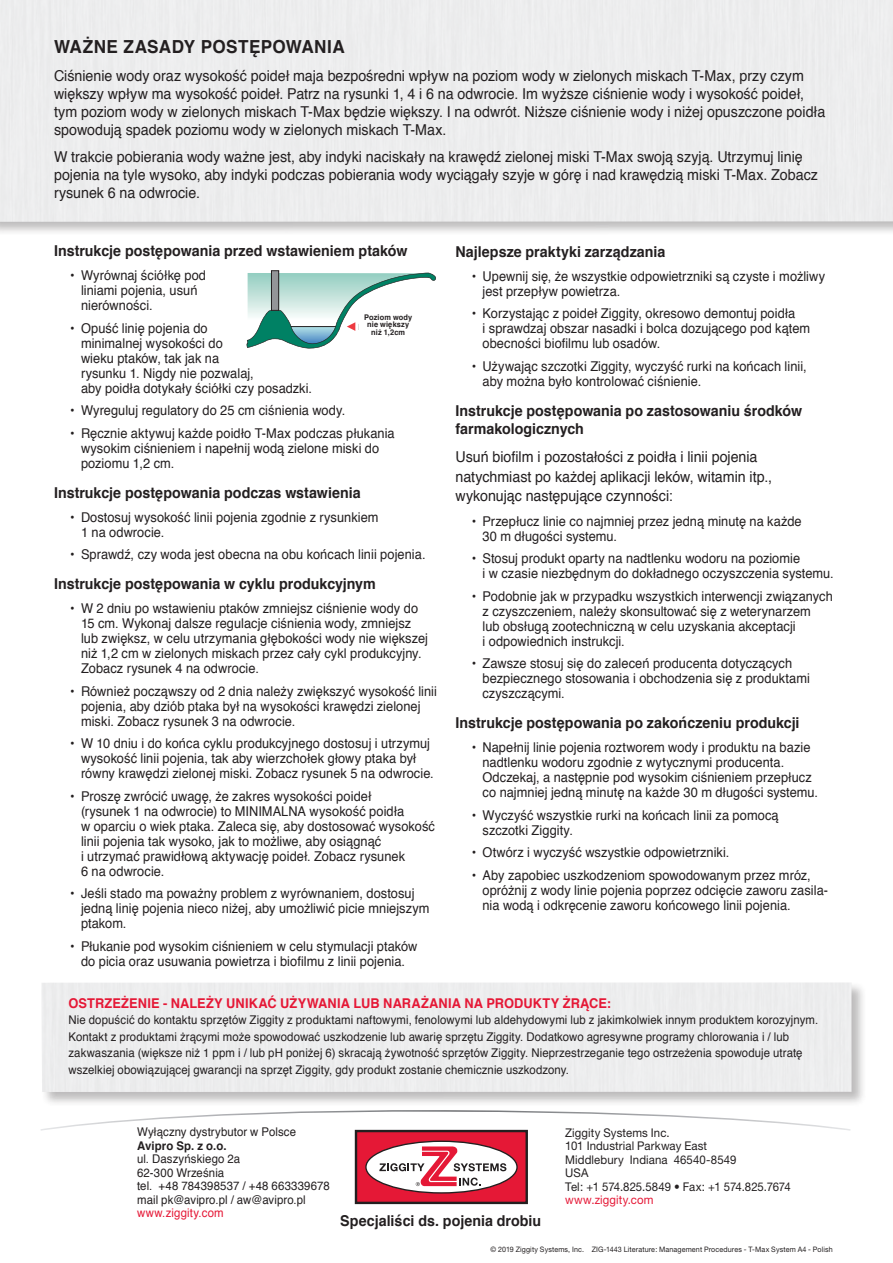
<style>
.page{position:relative;width:893px;height:1263px;background:#fff}
.page>*{position:absolute;margin:0;border:0;box-sizing:border-box;transform-origin:0 0}
.t1{font:700 18px "Helvetica";letter-spacing:.025em;color:#231f20;scale:.95 1}
.t2{font:15px/18px "Helvetica";color:#231f20;scale:.95 1}
.t3{font:700 15px/18px "Helvetica";color:#231f20;scale:.95 1}
.t4{font:13.5px/15px "Helvetica";letter-spacing:.005em;color:#231f20;scale:.95 1}
.t5{font:700 13.5px "Helvetica";letter-spacing:.01em;color:#e51836;scale:.95 1}
.t6{font:12px/13.5px "Helvetica";letter-spacing:.005em;color:#231f20;scale:.95 1}
.t7{font:12px/13.5px "Helvetica Neue";letter-spacing:.01em;color:#231f20;scale:.95 1}
.t8{font:12px "Helvetica Neue";letter-spacing:.01em;color:#e51836;scale:.95 1}
.t9{font:12px "Helvetica";letter-spacing:.015em;color:#e51836;scale:.95 1}
.t10{font:700 12px "Helvetica";letter-spacing:.005em;color:#231f20;scale:.95 1}
.t11{font:condensed 11.4px/11.4px "Helvetica Neue";letter-spacing:-.02em;color:#231f20;text-align:center}
.t12{font:700 7.8px/7.2px "Helvetica";letter-spacing:.02em;color:#231f20;text-align:center;scale:.95 1}
.t13{font:7.5px "Helvetica Neue";letter-spacing:.015em;color:#231f20;scale:.95 1}
</style>
<div class="page">
<div style="left:40px;top:981px;width:827px;height:126px;background:#231f20;opacity:.75"></div>
<div style="left:41px;top:982px;width:810px;height:110px;background:#ededee"></div>
<div style="left:0;top:0;width:893px;height:237px;background:#231f20;opacity:.75"></div>
<div style="left:0;top:0;width:893px;height:222px;background:#ededee"></div>
<div style="left:271px;top:271px;width:8px;height:39px;background:#939598"></div>
<div style="left:271px;top:270px;width:8px;height:41px;border:1px solid #231f20"></div>
<svg style="left:246px;top:273px;width:190px;height:76px"></svg>
<svg style="left:41px;top:1110px;width:810px;height:21px"></svg>
<div style="left:356px;top:1131px;width:171px;height:72px;background:#e51836"></div>
<div style="left:355px;top:1130px;width:173px;height:74px;border:2px solid #231f20"></div>
<svg style="left:366px;top:1141px;width:151px;height:52px"></svg>
<div style="left:365px;top:1140px;width:153px;height:53px;border:1px solid #231f20;border-radius:50%"></div>
<svg style="left:379px;top:1146px;width:127px;height:40px"></svg>
<h1 class="t1" style="left:54px;top:32px;width:308px">WAŻNE ZASADY POSTĘPOWANIA</h1>
<p class="t2" style="left:54px;top:67px;width:813px">Ciśnienie wody oraz wysokość poideł maja bezpośredni wpływ na poziom wody w zielonych miskach T-Max, przy czym większy wpływ ma wysokość poideł. Patrz na rysunki 1, 4 i 6 na odwrocie. Im wyższe ciśnienie wody i wysokość poideł, tym poziom wody w zielonych miskach T-Max będzie większy. I na odwrót. Niższe ciśnienie wody i niżej opuszczone poidła spowodują spadek poziomu wody w zielonych miskach T-Max.</p>
<p class="t2" style="left:54px;top:148px;width:806px">W trakcie pobierania wody ważne jest, aby indyki naciskały na krawędź zielonej miski T-Max swoją szyją. Utrzymuj linię pojenia na tyle wysoko, aby indyki podczas pobierania wody wyciągały szyje w górę i nad krawędzią miski T-Max. Zobacz rysunek 6 na odwrocie.</p>
<p class="t3" style="left:54px;top:242px;width:374px">Instrukcje postępowania przed wstawieniem ptaków</p>
<p class="t4" style="left:81px;top:268px;width:133px;text-indent:-11px">• Wyrównaj ściółkę pod liniami pojenia, usuń nierówności.</p>
<p class="t4" style="left:81px;top:321px;width:245px;text-indent:-11px">• Opuść linię pojenia do<br>minimalnej wysokości do<br>wieku ptaków, tak jak na<br>rysunku 1. Nigdy nie pozwalaj,<br>aby poidła dotykały ściółki czy posadzki.</p>
<p class="t4" style="left:70px;top:403px;width:291px">• Wyreguluj regulatory do 25 cm ciśnienia wody.</p>
<p class="t4" style="left:81px;top:426px;width:332px;text-indent:-11px">• Ręcznie aktywuj każde poidło T-Max podczas płukania wysokim ciśnieniem i napełnij wodą zielone miski do poziomu 1,2 cm.</p>
<p class="t3" style="left:54px;top:483px;width:324px">Instrukcje postępowania podczas wstawienia</p>
<p class="t4" style="left:81px;top:510px;width:315px;text-indent:-11px">• Dostosuj wysokość linii pojenia zgodnie z rysunkiem<br>1 na odwrocie.</p>
<p class="t4" style="left:70px;top:547px;width:376px">• Sprawdź, czy woda jest obecna na obu końcach linii pojenia.</p>
<p class="t3" style="left:54px;top:575px;width:340px">Instrukcje postępowania w cyklu produkcyjnym</p>
<p class="t4" style="left:81px;top:601px;width:367px;text-indent:-11px">• W 2 dniu po wstawieniu ptaków zmniejsz ciśnienie wody do 15 cm. Wykonaj dalsze regulacje ciśnienia wody, zmniejsz lub zwiększ, w celu utrzymania głębokości wody nie większej niż 1,2 cm w zielonych miskach przez cały cykl produkcyjny.<br>Zobacz rysunek 4 na odwrocie.</p>
<p class="t4" style="left:81px;top:684px;width:376px;text-indent:-11px">• Również począwszy od 2 dnia należy zwiększyć wysokość linii pojenia, aby dziób ptaka był na wysokości krawędzi zielonej miski. Zobacz rysunek 3 na odwrocie.</p>
<p class="t4" style="left:81px;top:736px;width:373px;text-indent:-11px">• W 10 dniu i do końca cyklu produkcyjnego dostosuj i utrzymuj wysokość linii pojenia, tak aby wierzchołek głowy ptaka był równy krawędzi zielonej miski. Zobacz rysunek 5 na odwrocie.</p>
<p class="t4" style="left:81px;top:789px;width:374px;text-indent:-11px">• Proszę zwrócić uwagę, że zakres wysokości poideł<br>(rysunek 1 na odwrocie) to MINIMALNA wysokość poidła<br>w oparciu o wiek ptaka. Zaleca się, aby dostosować wysokość linii pojenia tak wysoko, jak to możliwe, aby osiągnąć<br>i utrzymać prawidłową aktywację poideł. Zobacz rysunek<br>6 na odwrocie.</p>
<p class="t4" style="left:81px;top:886px;width:368px;text-indent:-11px">• Jeśli stado ma poważny problem z wyrównaniem, dostosuj jedną linię pojenia nieco niżej, aby umożliwić picie mniejszym ptakom.</p>
<p class="t4" style="left:70px;top:939px;width:367px;text-align:center">• Płukanie pod wysokim ciśnieniem w celu stymulacji ptaków do picia oraz usuwania powietrza i biofilmu z linii pojenia.</p>
<p class="t11" style="left:359px;top:308px;width:63px">Water Depth no greater than<br>0.5 in./1.2 cm</p>
<p class="t12" style="left:364px;top:314px;width:52px">Poziom wody nie większy niż 1,2cm</p>
<p class="t3" style="left:455px;top:242px;width:223px">Najlepsze praktyki zarządzania</p>
<p class="t4" style="left:482px;top:269px;width:362px;text-indent:-11px">• Upewnij się, że wszystkie odpowietrzniki są czyste i możliwy jest przepływ powietrza.</p>
<p class="t4" style="left:482px;top:306px;width:346px;text-indent:-11px">• Korzystając z poideł Ziggity, okresowo demontuj poidła<br>i sprawdzaj obszar nasadki i bolca dozującego pod kątem obecności biofilmu lub osadów.</p>
<p class="t4" style="left:482px;top:359px;width:343px;text-indent:-11px">• Używając szczotki Ziggity, wyczyść rurki na końcach linii, aby można było kontrolować ciśnienie.</p>
<p class="t3" style="left:455px;top:401px;width:367px">Instrukcje postępowania po zastosowaniu środków farmakologicznych</p>
<p class="t2" style="left:455px;top:447px;width:335px;line-height:19.5px">Usuń biofilm i pozostałości z poidła i linii pojenia natychmiast po każdej aplikacji leków, witamin itp., wykonując następujące czynności:</p>
<p class="t4" style="left:482px;top:514px;width:338px;text-indent:-11px">• Przepłucz linie co najmniej przez jedną minutę na każde<br>30 m długości systemu.</p>
<p class="t4" style="left:482px;top:551px;width:371px;text-indent:-11px">• Stosuj produkt oparty na nadtlenku wodoru na poziomie<br>i w czasie niezbędnym do dokładnego oczyszczenia systemu.</p>
<p class="t4" style="left:482px;top:589px;width:370px;text-indent:-11px">• Podobnie jak w przypadku wszystkich interwencji związanych z czyszczeniem, należy skonsultować się z weterynarzem<br>lub obsługą zootechniczną w celu uzyskania akceptacji<br>i odpowiednich instrukcji.</p>
<p class="t4" style="left:482px;top:656px;width:346px;text-indent:-11px">• Zawsze stosuj się do zaleceń producenta dotyczących bezpiecznego stosowania i obchodzenia się z produktami czyszczącymi.</p>
<p class="t3" style="left:455px;top:714px;width:364px">Instrukcje postępowania po zakończeniu produkcji</p>
<p class="t4" style="left:482px;top:740px;width:355px;text-indent:-11px">• Napełnij linie pojenia roztworem wody i produktu na bazie nadtlenku wodoru zgodnie z wytycznymi producenta.<br>Odczekaj, a następnie pod wysokim ciśnieniem przepłucz co najmniej jedną minutę na każde 30 m długości systemu.</p>
<p class="t4" style="left:482px;top:808px;width:313px;text-indent:-11px">• Wyczyść wszystkie rurki na końcach linii za pomocą szczotki Ziggity.</p>
<p class="t4" style="left:472px;top:845px;width:273px">• Otwórz i wyczyść wszystkie odpowietrzniki.</p>
<p class="t4" style="left:482px;top:868px;width:365px;text-indent:-11px">• Aby zapobiec uszkodzeniom spowodowanym przez mróz, opróżnij z wody linie pojenia poprzez odcięcie zaworu zasila&shy;nia wodą i odkręcenie zaworu końcowego linii pojenia.</p>
<p class="t5" style="left:68px;top:992px;width:573px">OSTRZEŻENIE - NALEŻY UNIKAĆ UŻYWANIA LUB NARAŻANIA NA PRODUKTY ŻRĄCE:</p>
<p class="t6" style="left:68px;top:1012px;width:791px;line-height:16.5px">Nie dopuścić do kontaktu sprzętów Ziggity z produktami naftowymi, fenolowymi lub aldehydowymi lub z jakimkolwiek innym produktem korozyjnym.<br>Kontakt z produktami żrącymi może spowodować uszkodzenie lub awarię sprzętu Ziggity. Dodatkowo agresywne programy chlorowania i / lub zakwaszania (większe niż 1 ppm i / lub pH poniżej 6) skracają żywotność sprzętów Ziggity. Nieprzestrzeganie tego ostrzeżenia spowoduje utratę wszelkiej obowiązującej gwarancji na sprzęt Ziggity, gdy produkt zostanie chemicznie uszkodzony.</p>
<p class="t6" style="left:137px;top:1126px;width:169px">Wyłączny dystrybutor w Polsce</p>
<p class="t10" style="left:137px;top:1136px;width:96px">Avipro Sp. z o.o.</p>
<p class="t6" style="left:137px;top:1153px;width:204px">ul. Daszyńskiego 2a<br>62-300 Września<br>tel. +48 784398537 / +48 663339678 mail pk@avipro.pl / aw@avipro.pl</p>
<p class="t9" style="left:137px;top:1204px;width:93px">www.ziggity.com</p>
<p class="t3" style="left:340px;top:1211px;width:213px">Specjaliści ds. pojenia drobiu</p>
<p class="t7" style="left:565px;top:1126px;width:239px">Ziggity Systems Inc.<br>101 Industrial Parkway East<br>Middlebury Indiana 46540-8549<br>USA<br>Tel: +1 574.825.5849 • Fax: +1 574.825.7674</p>
<p class="t8" style="left:565px;top:1193px;width:94px">www.ziggity.com</p>
<p class="t13" style="left:491px;top:1244px;width:362px">© 2019 Ziggity Systems, Inc. ZIG-1443 Literature: Management Procedures - T-Max System A4 - Polish</p>
</div>
